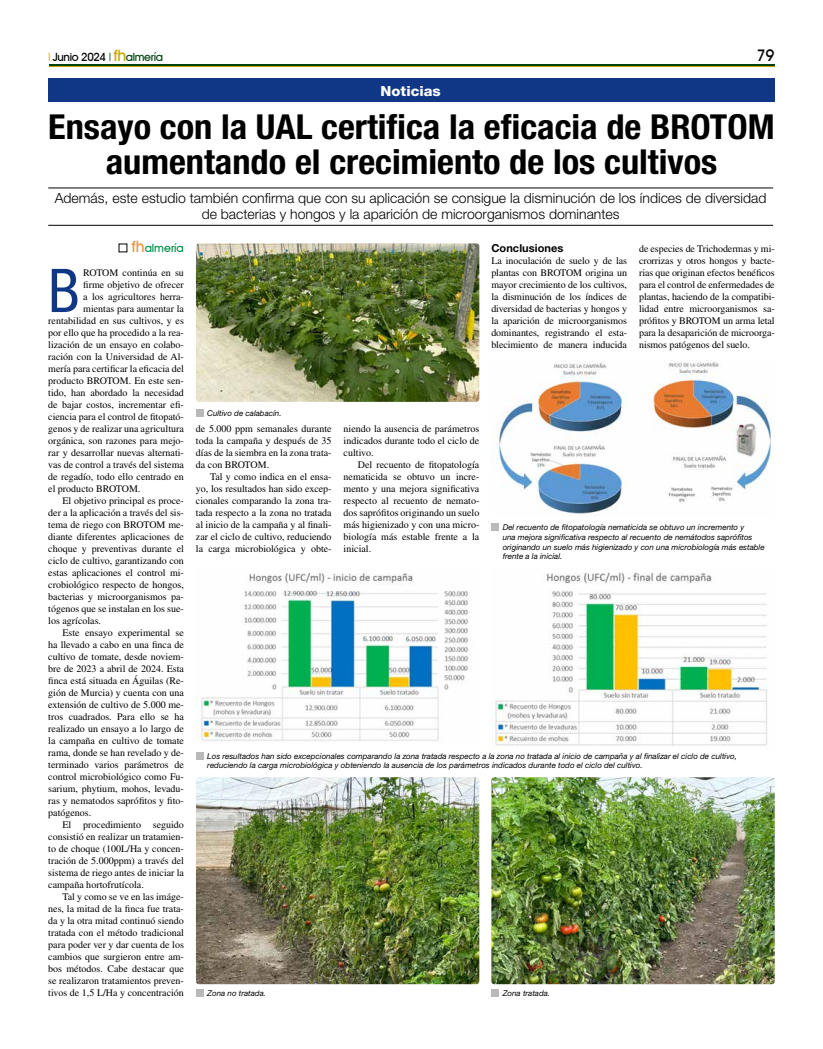
<style>
.page{position:relative;width:823px;height:1049px;background:#fff}
.page>*{position:absolute;margin:0;border:0;box-sizing:border-box;transform-origin:0 0}
.t1{font:condensed 60.4px "Helvetica Neue LT Std";color:#103786}
.t2{font:700 condensed 34.4px/34.3px "Helvetica Neue LT Std";color:#000;text-align:center;scale:1.06 1}
.t3{font:500 16px "Avant Garde IT Cby BT";color:#000}
.t4{font:300 14px/16px "Helvetica Neue LT Std";color:#000;text-align:center}
.t5{font:800 14px "Helvetica Neue LT Std";color:#fff;scale:1.06 1}
.t6{font:500 11.3px "Avant Garde IT Cby BT";letter-spacing:-.03em;color:#000}
.t7{font:500 11.3px "Avant Garde IT Cby BT";color:#009047}
.t8{font:700 11px "Helvetica Neue LT Std";letter-spacing:.005em;color:#000}
.t9{font:10px/12px "Times LT Std";color:#000;text-align:justify}
.t10{font:italic 8px/9.6px "Helvetica Neue LT Std";color:#000}
.s1{font-family:"Helvetica Neue LT Std";font-weight:400;font-stretch:condensed;color:#c9a300}
.s2{font-family:"Helvetica Neue LT Std";font-weight:400;font-stretch:condensed;color:#004110}
.s3{font-size:15.7px;color:#c9a300}
.s4{color:#004110}
.s5{font-size:15.7px;color:#e79646}
</style>
<div class="page">
<hr style="left:49px;top:65px;width:725px;height:1px;background:#004110">
<hr style="left:49px;top:67px;width:725px;height:1px;background:#c9a300">
<div style="left:48px;top:78px;width:726px;height:23px;background:#103786"></div>
<hr style="left:48px;top:188px;width:724px;height:1px;background:#000">
<hr style="left:48px;top:225px;width:724px;height:1px;background:#000">
<img style="left:196px;top:243px;width:283px;height:159px">
<img style="left:196px;top:777px;width:283px;height:207px">
<img style="left:491px;top:777px;width:283px;height:207px">
<div style="left:196px;top:989px;width:8px;height:8px;background:#bab9b8"></div>
<div style="left:196px;top:752px;width:8px;height:8px;background:#bab9b8"></div>
<div style="left:196px;top:409px;width:8px;height:8px;background:#bab9b8"></div>
<div style="left:491px;top:523px;width:8px;height:8px;background:#bab9b8"></div>
<div style="left:491px;top:989px;width:8px;height:8px;background:#bab9b8"></div>
<img style="left:493px;top:360px;width:279px;height:155px">
<img style="left:196px;top:572px;width:274px;height:170px">
<img style="left:491px;top:572px;width:277px;height:176px">
<p class="t6" style="left:48px;top:50px;width:116px"><span class="s1">|</span> Junio 2024 <span class="s2">|</span> <span class="s3">fh</span><span class="s4">almería</span></p>
<h3 class="t3" style="left:756px;top:46px;width:20px">79</h3>
<h3 class="t5" style="left:380px;top:82px;width:58px">Noticias</h3>
<h2 class="t2" style="left:48px;top:109px;width:686px">Ensayo con la UAL certifica la eficacia de BROTOM aumentando el crecimiento de los cultivos</h2>
<h3 class="t4" style="left:55px;top:190px;width:713px">Además, este estudio también confirma que con su aplicación se consigue la disminución de los índices de diversidad de bacterias y hongos y la aparición de microorganismos dominantes</h3>
<p class="t7" style="left:131px;top:241px;width:54px"><span class="s5">fh</span>almería</p>
<h1 class="t1" style="left:48px;top:256px;width:33px">B</h1>
<p class="t9" style="left:83px;top:267px;width:102px">ROTOM continúa en su</p>
<p class="t9" style="left:83px;top:279px;width:102px">firme objetivo de ofrecer</p>
<p class="t9" style="left:83px;top:291px;width:102px">a los agricultores herra-</p>
<p class="t9" style="left:83px;top:303px;width:102px">mientas para aumentar la</p>
<p class="t9" style="left:48px;top:315px;width:137px">rentabilidad en sus cultivos, y es</p>
<p class="t9" style="left:48px;top:327px;width:137px">por ello que ha procedido a la rea-</p>
<p class="t9" style="left:48px;top:339px;width:137px">lización de un ensayo en colabo-</p>
<p class="t9" style="left:48px;top:351px;width:137px">ración con la Universidad de Al-</p>
<p class="t9" style="left:48px;top:363px;width:137px">mería para certificar la eficacia del</p>
<p class="t9" style="left:48px;top:375px;width:137px">producto BROTOM. En este sen-</p>
<p class="t9" style="left:48px;top:387px;width:137px">tido, han abordado la necesidad</p>
<p class="t9" style="left:48px;top:399px;width:137px">de bajar costos, incrementar efi-</p>
<p class="t9" style="left:48px;top:411px;width:137px">ciencia para el control de fitopató-</p>
<p class="t9" style="left:48px;top:423px;width:137px">genos y de realizar una agricultura</p>
<p class="t9" style="left:48px;top:435px;width:137px">orgánica, son razones para mejo-</p>
<p class="t9" style="left:48px;top:447px;width:137px">rar y desarrollar nuevas alternati-</p>
<p class="t9" style="left:48px;top:459px;width:137px">vas de control a través del sistema</p>
<p class="t9" style="left:48px;top:471px;width:137px">de regadío, todo ello centrado en</p>
<p class="t9" style="left:48px;top:483px;width:94px">el producto BROTOM.</p>
<p class="t9" style="left:62px;top:495px;width:123px">El objetivo principal es proce-</p>
<p class="t9" style="left:48px;top:507px;width:137px">der a la aplicación a través del sis-</p>
<p class="t9" style="left:48px;top:519px;width:137px">tema de riego con BROTOM me-</p>
<p class="t9" style="left:48px;top:531px;width:137px">diante diferentes aplicaciones de</p>
<p class="t9" style="left:48px;top:543px;width:137px">choque y preventivas durante el</p>
<p class="t9" style="left:48px;top:555px;width:137px">ciclo de cultivo, garantizando con</p>
<p class="t9" style="left:48px;top:567px;width:137px">estas aplicaciones el control mi-</p>
<p class="t9" style="left:48px;top:579px;width:137px">crobiológico respecto de hongos,</p>
<p class="t9" style="left:48px;top:591px;width:137px">bacterias y microorganismos pa-</p>
<p class="t9" style="left:48px;top:603px;width:137px">tógenos que se instalan en los sue-</p>
<p class="t9" style="left:48px;top:615px;width:54px">los agrícolas.</p>
<p class="t9" style="left:62px;top:627px;width:123px">Este ensayo experimental se</p>
<p class="t9" style="left:48px;top:639px;width:137px">ha llevado a cabo en una finca de</p>
<p class="t9" style="left:48px;top:651px;width:137px">cultivo de tomate, desde noviem-</p>
<p class="t9" style="left:48px;top:663px;width:137px">bre de 2023 a abril de 2024. Esta</p>
<p class="t9" style="left:48px;top:675px;width:137px">finca está situada en Águilas (Re-</p>
<p class="t9" style="left:48px;top:687px;width:137px">gión de Murcia) y cuenta con una</p>
<p class="t9" style="left:48px;top:699px;width:137px">extensión de cultivo de 5.000 me-</p>
<p class="t9" style="left:48px;top:711px;width:137px">tros cuadrados. Para ello se ha</p>
<p class="t9" style="left:48px;top:723px;width:137px">realizado un ensayo a lo largo de</p>
<p class="t9" style="left:48px;top:735px;width:137px">la campaña en cultivo de tomate</p>
<p class="t9" style="left:48px;top:747px;width:137px">rama, donde se han revelado y de-</p>
<p class="t9" style="left:48px;top:759px;width:137px">terminado varios parámetros de</p>
<p class="t9" style="left:48px;top:771px;width:137px">control microbiológico como Fu-</p>
<p class="t9" style="left:48px;top:783px;width:137px">sarium, phytium, mohos, levadu-</p>
<p class="t9" style="left:48px;top:795px;width:137px">ras y nematodos saprófitos y fito-</p>
<p class="t9" style="left:48px;top:807px;width:45px">patógenos.</p>
<p class="t9" style="left:62px;top:819px;width:123px">El procedimiento seguido</p>
<p class="t9" style="left:48px;top:831px;width:137px">consistió en realizar un tratamien-</p>
<p class="t9" style="left:48px;top:843px;width:137px">to de choque (100L/Ha y concen-</p>
<p class="t9" style="left:48px;top:855px;width:137px">tración de 5.000ppm) a través del</p>
<p class="t9" style="left:48px;top:867px;width:137px">sistema de riego antes de iniciar la</p>
<p class="t9" style="left:48px;top:879px;width:97px">campaña hortofrutícola.</p>
<p class="t9" style="left:62px;top:891px;width:123px">Tal y como se ve en las imáge-</p>
<p class="t9" style="left:48px;top:903px;width:137px">nes, la mitad de la finca fue trata-</p>
<p class="t9" style="left:48px;top:915px;width:137px">da y la otra mitad continuó siendo</p>
<p class="t9" style="left:48px;top:927px;width:137px">tratada con el método tradicional</p>
<p class="t9" style="left:48px;top:939px;width:137px">para poder ver y dar cuenta de los</p>
<p class="t9" style="left:48px;top:951px;width:137px">cambios que surgieron entre am-</p>
<p class="t9" style="left:48px;top:963px;width:137px">bos métodos. Cabe destacar que</p>
<p class="t9" style="left:48px;top:975px;width:137px">se realizaron tratamientos preven-</p>
<p class="t9" style="left:48px;top:987px;width:137px">tivos de 1,5 L/Ha y concentración</p>
<p class="t8" style="left:491px;top:241px;width:74px">Conclusiones</p>
<p class="t9" style="left:491px;top:255px;width:137px">La inoculación de suelo y de las plantas con BROTOM origina un mayor crecimiento de los cultivos, la disminución de los índices de diversidad de bacterias y hongos y la aparición de microorganismos dominantes, registrando el esta&shy;blecimiento de manera inducida</p>
<p class="t9" style="left:638px;top:243px;width:137px">de especies de Trichodermas y mi&shy;crorrizas y otros hongos y bacte&shy;rias que originan efectos benéficos para el control de enfermedades de plantas, haciendo de la compatibi&shy;lidad entre microorganismos sa&shy;prófitos y BROTOM un arma letal para la desaparición de microorga&shy;nismos patógenos del suelo.</p>
<p class="t10" style="left:207px;top:408px;width:76px">Cultivo de calabacín.</p>
<p class="t9" style="left:196px;top:423px;width:137px">de 5.000 ppm semanales durante toda la campaña y después de 35 días de la siembra en la zona trata&shy;da con BROTOM.</p>
<p class="t9" style="left:196px;top:471px;width:137px;text-indent:14px">Tal y como indica en el ensa&shy;yo, los resultados han sido excep&shy;cionales comparando la zona tra&shy;tada respecto a la zona no tratada al inicio de la campaña y al finali&shy;zar el ciclo de cultivo, reduciendo la carga microbiológica y obte-</p>
<p class="t9" style="left:343px;top:423px;width:137px">niendo la ausencia de parámetros indicados durante todo el ciclo de cultivo.</p>
<p class="t9" style="left:343px;top:459px;width:137px;text-indent:14px">Del recuento de fitopatología nematicida se obtuvo un incre&shy;mento y una mejora significativa respecto al recuento de nemato&shy;dos saprófitos originando un suelo más higienizado y con una micro&shy;biología más estable frente a la inicial.</p>
<p class="t10" style="left:502px;top:523px;width:263px">Del recuento de fitopatología nematicida se obtuvo un incremento y<br>una mejora significativa respecto al recuento de nemátodos saprófitos originando un suelo más higienizado y con una microbiología más estable frente a la inicial.</p>
<p class="t10" style="left:207px;top:751px;width:531px">Los resultados han sido excepcionales comparando la zona tratada respecto a la zona no tratada al inicio de campaña y al finalizar el ciclo de cultivo, reduciendo la carga microbiológica y obteniendo la ausencia de los parámetros indicados durante todo el ciclo del cultivo.</p>
<p class="t10" style="left:207px;top:988px;width:60px">Zona no tratada.</p>
<p class="t10" style="left:502px;top:988px;width:49px">Zona tratada.</p>
</div>
